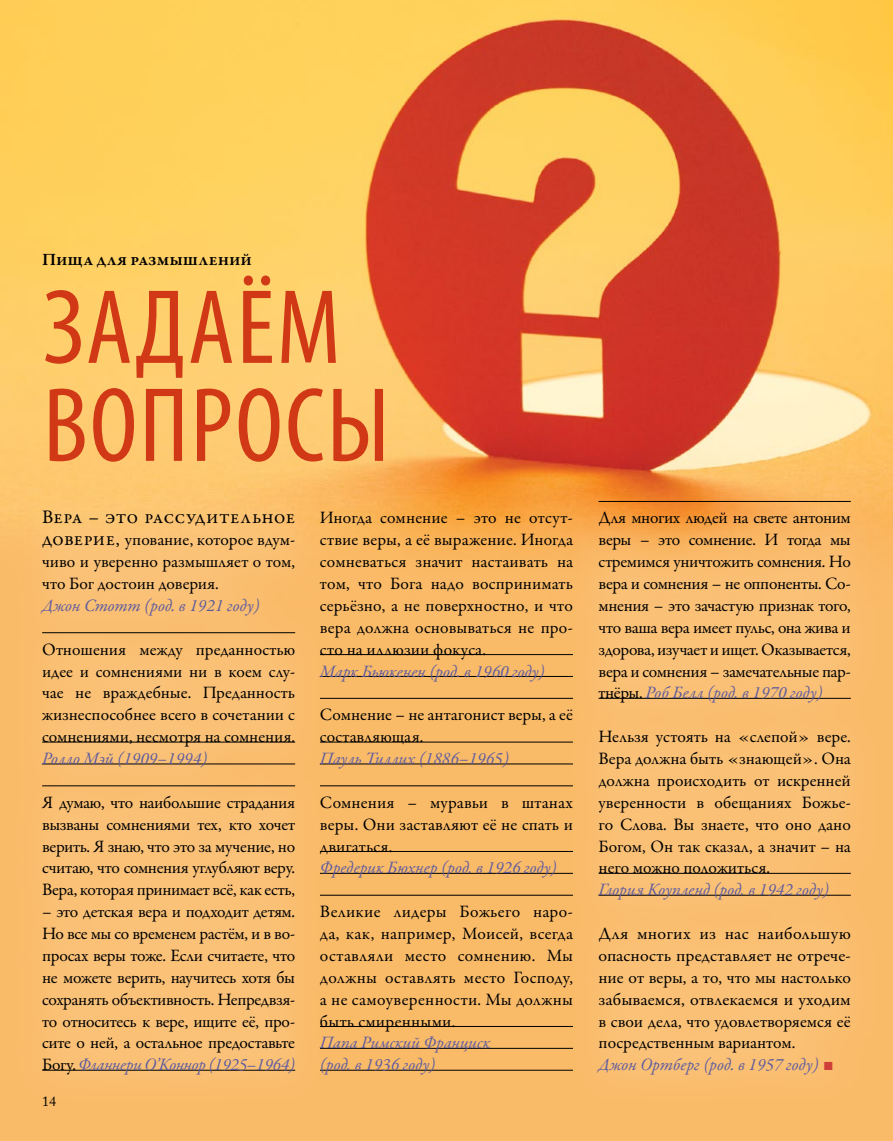
<style>
.page{position:relative;width:893px;height:1141px;background:#fff}
.page>*{position:absolute;margin:0;border:0;box-sizing:border-box;transform-origin:0 0}
.t1{font:condensed 106.75px/98px "Myriad Pro";letter-spacing:.02em;color:#d03816}
.t2{font:19.25px "Garamond Premr Pro";letter-spacing:.1em;color:#000}
.t3{font:17.5px/21.9px "Garamond Premr Pro";color:#000;text-align:justify}
.t4{font:italic 17.5px/21.9px "Garamond Premr Pro";color:#5f5c9e}
.t5{font:600 17.5px "Garamond Premr Pro";color:#000}
.t6{font:14px "Adobe Caslon Pro";color:#000}
.s1{font-size:19.25px}
.s2{font-style:italic;color:#5f5c9e}
.s3{font-family:"Arial";color:#cf3e39}
</style>
<div class="page">
<div style="left:0;top:377px;width:893px;height:764px;background:#fabb69"></div>
<img style="left:0;top:0;width:893px;height:559px">
<hr style="left:892px;top:390px;width:1px;height:34px;background:#65bce9">
<div style="left:565px;top:475px;width:319px;height:632px;background:#fff;opacity:.75"></div>
<hr style="left:598px;top:501px;width:253px;height:1px;background:#000">
<hr style="left:598px;top:698px;width:253px;height:1px;background:#000">
<hr style="left:598px;top:873px;width:253px;height:1px;background:#000">
<hr style="left:598px;top:895px;width:253px;height:1px;background:#000">
<div style="left:8px;top:478px;width:320px;height:629px;background:#fac074"></div>
<hr style="left:42px;top:632px;width:253px;height:1px;background:#000">
<hr style="left:42px;top:742px;width:253px;height:1px;background:#000">
<hr style="left:42px;top:764px;width:253px;height:1px;background:#000">
<hr style="left:42px;top:786px;width:253px;height:1px;background:#000">
<hr style="left:42px;top:1070px;width:253px;height:1px;background:#000">
<hr style="left:320px;top:654px;width:253px;height:1px;background:#000">
<hr style="left:320px;top:676px;width:253px;height:1px;background:#000">
<hr style="left:320px;top:698px;width:253px;height:1px;background:#000">
<hr style="left:320px;top:742px;width:253px;height:1px;background:#000">
<hr style="left:320px;top:764px;width:253px;height:1px;background:#000">
<hr style="left:320px;top:786px;width:253px;height:1px;background:#000">
<hr style="left:320px;top:851px;width:253px;height:1px;background:#000">
<hr style="left:320px;top:873px;width:253px;height:1px;background:#000">
<hr style="left:320px;top:895px;width:253px;height:1px;background:#000">
<hr style="left:320px;top:1026px;width:253px;height:1px;background:#000">
<hr style="left:320px;top:1048px;width:253px;height:1px;background:#000">
<hr style="left:320px;top:1070px;width:253px;height:1px;background:#000">
<p class="t5" style="left:42px;top:249px;width:211px">Пища для размышлений</p>
<h1 class="t1" style="left:43px;top:277px;width:348px">ЗАДАЁМ<br>ВОПРОСЫ</h1>
<p class="t2" style="left:42px;top:506px;width:254px">Вера – это рассудительное</p>
<p class="t3" style="left:42px;top:529px;width:255px"><span class="s1">доверие,</span> упование, которое вдум&shy;чиво и уверенно размышляет о том, что Бог достоин доверия.</p>
<p class="t4" style="left:42px;top:595px;width:219px">Джон Стотт (род. в 1921 году)</p>
<p class="t3" style="left:42px;top:639px;width:254px">Отношения между преданностью идее и сомнениями ни в коем слу&shy;чае не враждебные. Преданность жизнеспособнее всего в сочетании с сомнениями, несмотря на сомнения.</p>
<p class="t4" style="left:42px;top:749px;width:167px">Ролло Мэй (1909–1994)</p>
<p class="t3" style="left:42px;top:792px;width:255px">Я думаю, что наибольшие страдания вызваны сомнениями тех, кто хочет верить. Я знаю, что это за мучение, но считаю, что сомнения углубляют веру.<br>Вера, которая принимает всё, как есть,</p>
<p class="t3" style="left:42px;top:901px;width:255px">– это детская вера и подходит детям.<br>Но все мы со временем растём, и в во&shy;просах веры тоже. Если считаете, что не можете верить, научитесь хотя бы сохранять объективность. Непредвзя&shy;то относитесь к вере, ищите её, про&shy;сите о ней, а остальное предоставьте Богу. <span class="s2">Фланнери О’Коннор (1925–1964)</span></p>
<p class="t6" style="left:42px;top:1093px;width:15px">14</p>
<p class="t3" style="left:320px;top:507px;width:254px">Иногда сомнение – это не отсут&shy;ствие веры, а её выражение. Иногда сомневаться значит настаивать на том, что Бога надо воспринимать серьёзно, а не поверхностно, и что вера должна основываться не про&shy;сто на иллюзии фокуса.</p>
<p class="t4" style="left:320px;top:661px;width:226px">Марк Бьюкенен (род. в 1960 году)</p>
<p class="t3" style="left:320px;top:704px;width:254px">Сомнение – не антагонист веры, а её составляющая.</p>
<p class="t4" style="left:320px;top:749px;width:190px">Пауль Тиллих (1886–1965)</p>
<p class="t3" style="left:320px;top:792px;width:254px">Сомнения – муравьи в штанах веры. Они заставляют её не спать и двигаться.</p>
<p class="t4" style="left:320px;top:858px;width:238px">Фредерик Бюхнер (род. в 1926 году)</p>
<p class="t3" style="left:320px;top:901px;width:255px">Великие лидеры Божьего наро&shy;да, как, например, Моисей, всегда оставляли место сомнению. Мы должны оставлять место Господу, а не самоуверенности. Мы должны быть смиренными.</p>
<p class="t4" style="left:320px;top:1033px;width:172px">Папа Римский Франциск (род. в 1936 году)</p>
<p class="t3" style="left:598px;top:507px;width:254px">Для многих людей на свете антоним веры – это сомнение. И тогда мы стремимся уничтожить сомнения. Но вера и сомнения – не оппоненты. Со&shy;мнения – это зачастую признак того, что ваша вера имеет пульс, она жива и здорова, изучает и ищет. Оказывается, вера и сомнения – замечательные пар&shy;тнёры. <span class="s2">Роб Белл (род. в 1970 году)</span></p>
<p class="t3" style="left:598px;top:726px;width:254px">Нельзя устоять на «слепой» вере.<br>Вера должна быть «знающей». Она должна происходить от искренней уверенности в обещаниях Божье&shy;го Слова. Вы знаете, что оно дано Богом, Он так сказал, а значит – на него можно положиться.</p>
<p class="t4" style="left:598px;top:880px;width:232px">Глория Коупленд (род. в 1942 году)</p>
<p class="t3" style="left:598px;top:923px;width:254px;text-align:left">Для многих из нас наибольшую опасность представляет не отрече&shy;ние от веры, а то, что мы настолько забываемся, отвлекаемся и уходим в свои дела, что удовлетворяемся её посредственным вариантом.<br><span class="s2">Джон Ортберг (род. в 1957 году)</span> <span class="s3">■</span></p>
</div>
